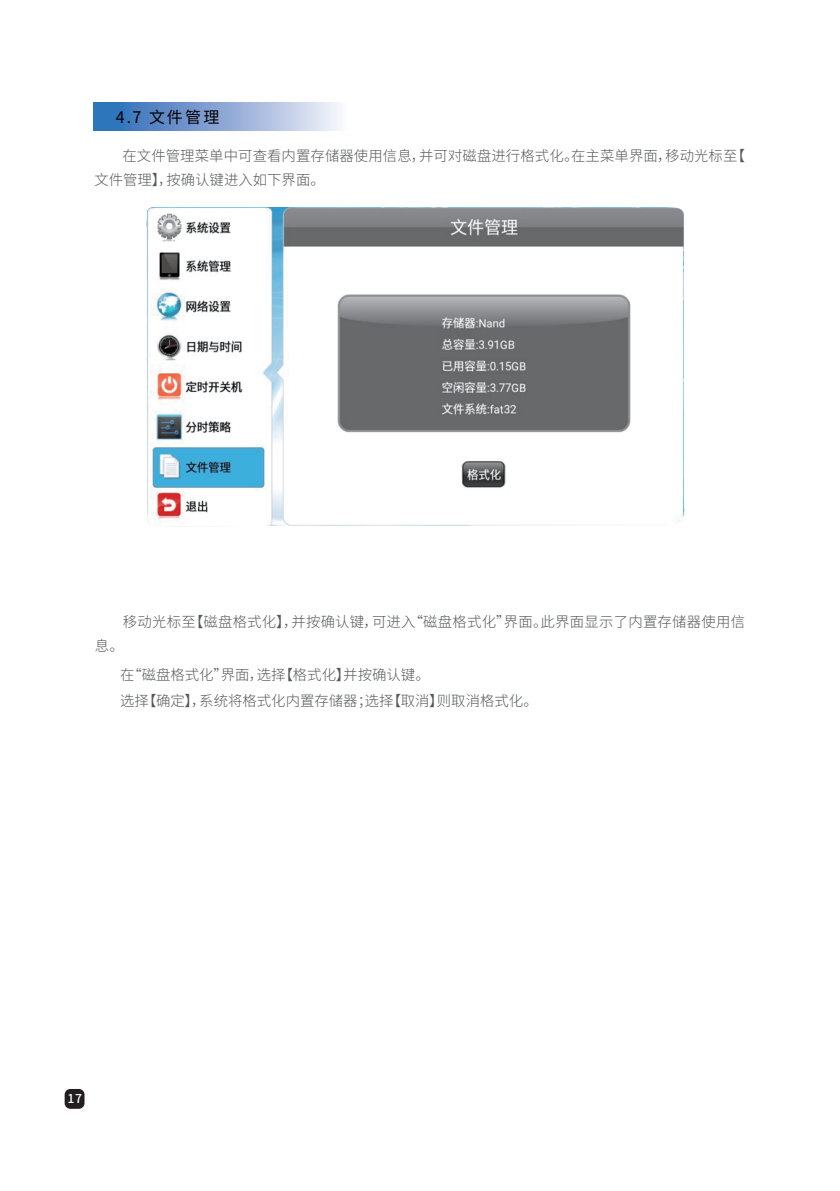
<style>
.page{position:relative;width:840px;height:1191px;background:#fff}
.page>*{position:absolute;margin:0;border:0;box-sizing:border-box;transform-origin:0 0}
.t1{font:16px "Source Han Sans CN";color:#000}
.t2{font:300 14.4px/24px "Source Han Sans CN";letter-spacing:.005em;color:#57585a}
.t3{font:500 12.2px "Source Han Sans CN";color:#fff}
</style>
<div class="page">
<div style="left:94px;top:102px;width:253px;height:28px;background:linear-gradient(to right,#2265b4,#f7f1f9)"></div>
<img style="left:146px;top:207px;width:538px;height:319px">
<div style="left:65px;top:1089px;width:19px;height:19px;background:#231f20;border-radius:6px"></div>
<p class="t1" style="left:116px;top:108px;width:105px">4.7 文件管理</p>
<p class="t2" style="left:94px;top:144px;width:651px;text-indent:28px">在文件管理菜单中可查看内置存储器使用信息，并可对磁盘进行格式化。在主菜单界面，移动光标至【文件管理】，按确认键进入如下界面。</p>
<p class="t2" style="left:95px;top:610px;width:651px;text-indent:28px">移动光标至【磁盘格式化】，并按确认键，可进入“磁盘格式化”界面。此界面显示了内置存储器使用信息。</p>
<p class="t2" style="left:120px;top:662px;width:419px;line-height:26px">在“磁盘格式化”界面，选择【格式化】并按确认键。<br>选择【确定】，系统将格式化内置存储器；选择【取消】则取消格式化。</p>
<p class="t3" style="left:67px;top:1091px;width:16px">17</p>
</div>
